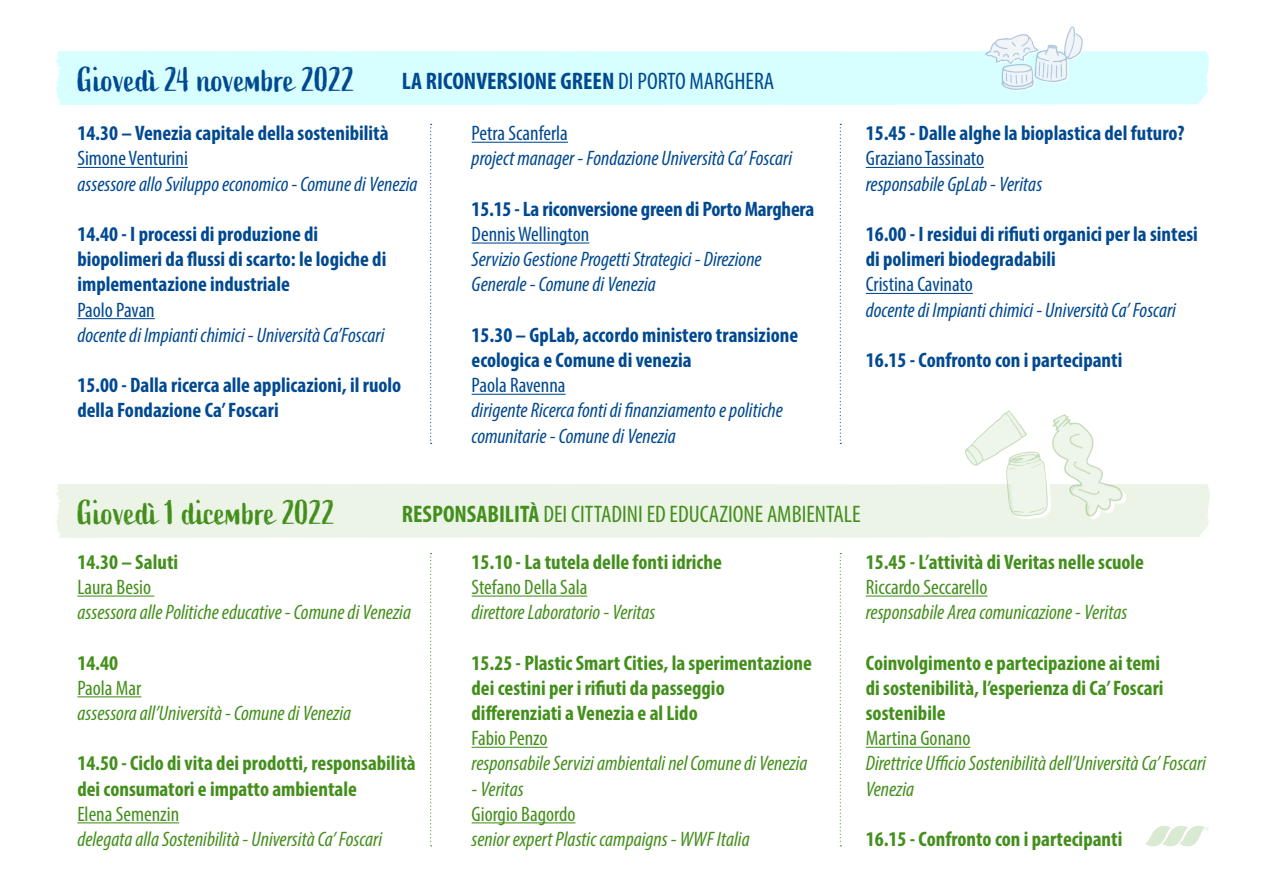
<style>
.page{position:relative;width:1263px;height:893px;background:#fff}
.page>*{position:absolute;margin:0;border:0;box-sizing:border-box;transform-origin:0 0}
.t1{font:34.5px "Active";color:#004991}
.t2{font:34.5px "Active";color:#438f1b}
.t3{font:condensed 24px "Myriad Pro";color:#438f1b}
.t4{font:700 condensed 24px "Myriad Pro";color:#004991}
.t5{font:700 condensed 21px/25.2px "Myriad Pro";color:#004991}
.t6{font:700 condensed 21px/25.2px "Myriad Pro";color:#438f1b}
.t7{font:italic condensed 21px/25.2px "Myriad Pro";color:#438f1b}
.t8{font:italic condensed 21px/25.2px "Myriad Pro";color:#004991}
.t9{font:condensed 21px "Myriad Pro";color:#438f1b}
.t10{font:condensed 21px "Myriad Pro";color:#004991}
.s1{font-weight:400}
.s2{font-weight:700}
</style>
<div class="page">
<div style="left:56px;top:484px;width:1154px;height:54px;background:#ecf4e8"></div>
<div style="left:55px;top:51px;width:1154px;height:54px;background:#d8ffff"></div>
<hr style="left:77px;top:167px;width:111px;height:1px;background:#004991">
<hr style="left:77px;top:318px;width:78px;height:1px;background:#004991">
<hr style="left:472px;top:142px;width:96px;height:1px;background:#004991">
<hr style="left:472px;top:242px;width:117px;height:2px;background:#004991">
<hr style="left:472px;top:394px;width:93px;height:1px;background:#004991">
<hr style="left:866px;top:167px;width:118px;height:1px;background:#004991">
<hr style="left:866px;top:293px;width:107px;height:1px;background:#004991">
<hr style="left:77px;top:595px;width:77px;height:2px;background:#438f1b">
<hr style="left:77px;top:696px;width:64px;height:1px;background:#438f1b">
<hr style="left:77px;top:822px;width:102px;height:1px;background:#438f1b">
<hr style="left:472px;top:595px;width:115px;height:2px;background:#438f1b">
<hr style="left:472px;top:747px;width:76px;height:1px;background:#438f1b">
<hr style="left:472px;top:822px;width:103px;height:1px;background:#438f1b">
<hr style="left:866px;top:595px;width:121px;height:2px;background:#438f1b">
<hr style="left:866px;top:747px;width:104px;height:1px;background:#438f1b">
<svg style="left:430px;top:124px;width:2px;height:320px"></svg>
<svg style="left:430px;top:553px;width:2px;height:293px"></svg>
<svg style="left:840px;top:124px;width:1px;height:320px"></svg>
<svg style="left:840px;top:553px;width:1px;height:293px"></svg>
<svg style="left:965px;top:410px;width:161px;height:109px"></svg>
<svg style="left:985px;top:26px;width:99px;height:65px"></svg>
<svg style="left:1145px;top:826px;width:64px;height:21px"></svg>
<h1 class="t1" style="left:77px;top:60px;width:279px">Giovedì 24 novembre 2022</h1>
<p class="t4" style="left:402px;top:66px;width:374px">LA RICONVERSIONE GREEN <span class="s1">DI PORTO MARGHERA</span></p>
<p class="t5" style="left:77px;top:120px;width:313px">14.30 – Venezia capitale della sostenibilità</p>
<p class="t10" style="left:77px;top:146px;width:112px">Simone Venturini</p>
<p class="t8" style="left:77px;top:171px;width:342px">assessore allo Sviluppo economico - Comune di Venezia</p>
<p class="t5" style="left:77px;top:221px;width:310px">14.40 - I processi di produzione di biopolimeri da flussi di scarto: le logiche di implementazione industriale</p>
<p class="t10" style="left:77px;top:297px;width:79px">Paolo Pavan</p>
<p class="t8" style="left:77px;top:322px;width:309px">docente di Impianti chimici - Università Ca’Foscari</p>
<p class="t5" style="left:77px;top:372px;width:325px">15.00 - Dalla ricerca alle applicazioni, il ruolo della Fondazione Ca’ Foscari</p>
<p class="t10" style="left:472px;top:120px;width:98px">Petra Scanferla</p>
<p class="t8" style="left:472px;top:146px;width:322px">project manager - Fondazione Università Ca’ Foscari</p>
<p class="t5" style="left:472px;top:196px;width:344px">15.15 - La riconversione green di Porto Marghera</p>
<p class="t10" style="left:472px;top:221px;width:119px">Dennis Wellington</p>
<p class="t8" style="left:472px;top:246px;width:292px">Servizio Gestione Progetti Strategici - Direzione<br>Generale - Comune di Venezia</p>
<p class="t5" style="left:472px;top:322px;width:328px">15.30 – GpLab, accordo ministero transizione ecologica e Comune di venezia</p>
<p class="t10" style="left:472px;top:372px;width:95px">Paola Ravenna</p>
<p class="t8" style="left:472px;top:398px;width:313px">dirigente Ricerca fonti di finanziamento e politiche comunitarie - Comune di Venezia</p>
<p class="t5" style="left:866px;top:120px;width:320px">15.45 - Dalle alghe la bioplastica del futuro?</p>
<p class="t10" style="left:866px;top:146px;width:120px">Graziano Tassinato</p>
<p class="t8" style="left:866px;top:171px;width:178px">responsabile GpLab - Veritas</p>
<p class="t5" style="left:866px;top:221px;width:334px">16.00 - I residui di rifiuti organici per la sintesi di polimeri biodegradabili</p>
<p class="t10" style="left:866px;top:272px;width:108px">Cristina Cavinato</p>
<p class="t8" style="left:866px;top:297px;width:312px">docente di Impianti chimici - Università Ca’ Foscari</p>
<p class="t5" style="left:866px;top:347px;width:258px">16.15 - Confronto con i partecipanti</p>
<h1 class="t2" style="left:77px;top:493px;width:259px">Giovedì 1 dicembre 2022</h1>
<p class="t3" style="left:402px;top:500px;width:460px"><span class="s2">RESPONSABILITÀ</span> DEI CITTADINI ED EDUCAZIONE AMBIENTALE</p>
<p class="t6" style="left:77px;top:549px;width:102px">14.30 – Saluti</p>
<p class="t9" style="left:77px;top:574px;width:75px">Laura Besio</p>
<p class="t7" style="left:77px;top:599px;width:335px">assessora alle Politiche educative - Comune di Venezia</p>
<p class="t6" style="left:77px;top:649px;width:42px">14.40</p>
<p class="t9" style="left:77px;top:675px;width:65px">Paola Mar</p>
<p class="t7" style="left:77px;top:700px;width:275px">assessora all’Università - Comune di Venezia</p>
<p class="t6" style="left:77px;top:750px;width:340px">14.50 - Ciclo di vita dei prodotti, responsabilità dei consumatori e impatto ambientale</p>
<p class="t9" style="left:77px;top:801px;width:103px">Elena Semenzin</p>
<p class="t7" style="left:77px;top:826px;width:306px">delegata alla Sostenibilità - Università Ca’ Foscari</p>
<p class="t6" style="left:472px;top:549px;width:252px">15.10 - La tutela delle fonti idriche</p>
<p class="t9" style="left:472px;top:574px;width:117px">Stefano Della Sala</p>
<p class="t7" style="left:472px;top:599px;width:185px">direttore Laboratorio - Veritas</p>
<p class="t6" style="left:472px;top:649px;width:342px">15.25 - Plastic Smart Cities, la sperimentazione dei cestini per i rifiuti da passeggio differenziati a Venezia e al Lido</p>
<p class="t9" style="left:472px;top:725px;width:78px">Fabio Penzo</p>
<p class="t7" style="left:472px;top:751px;width:337px">responsabile Servizi ambientali nel Comune di Venezia</p>
<p class="t7" style="left:472px;top:776px;width:54px">- Veritas</p>
<p class="t9" style="left:472px;top:801px;width:105px">Giorgio Bagordo</p>
<p class="t7" style="left:472px;top:826px;width:280px">senior expert Plastic campaigns - WWF Italia</p>
<p class="t6" style="left:866px;top:549px;width:280px">15.45 - L’attività di Veritas nelle scuole</p>
<p class="t9" style="left:866px;top:574px;width:123px">Riccardo Seccarello</p>
<p class="t7" style="left:866px;top:599px;width:263px">responsabile Area comunicazione - Veritas</p>
<p class="t6" style="left:866px;top:649px;width:299px">Coinvolgimento e partecipazione ai temi di sostenibilità, l’esperienza di Ca’ Foscari sostenibile</p>
<p class="t9" style="left:866px;top:725px;width:106px">Martina Gonano</p>
<p class="t7" style="left:866px;top:751px;width:342px">Direttrice Ufficio Sostenibilità dell’Università Ca’ Foscari<br>Venezia</p>
<p class="t6" style="left:866px;top:826px;width:258px">16.15 - Confronto con i partecipanti</p>
</div>
